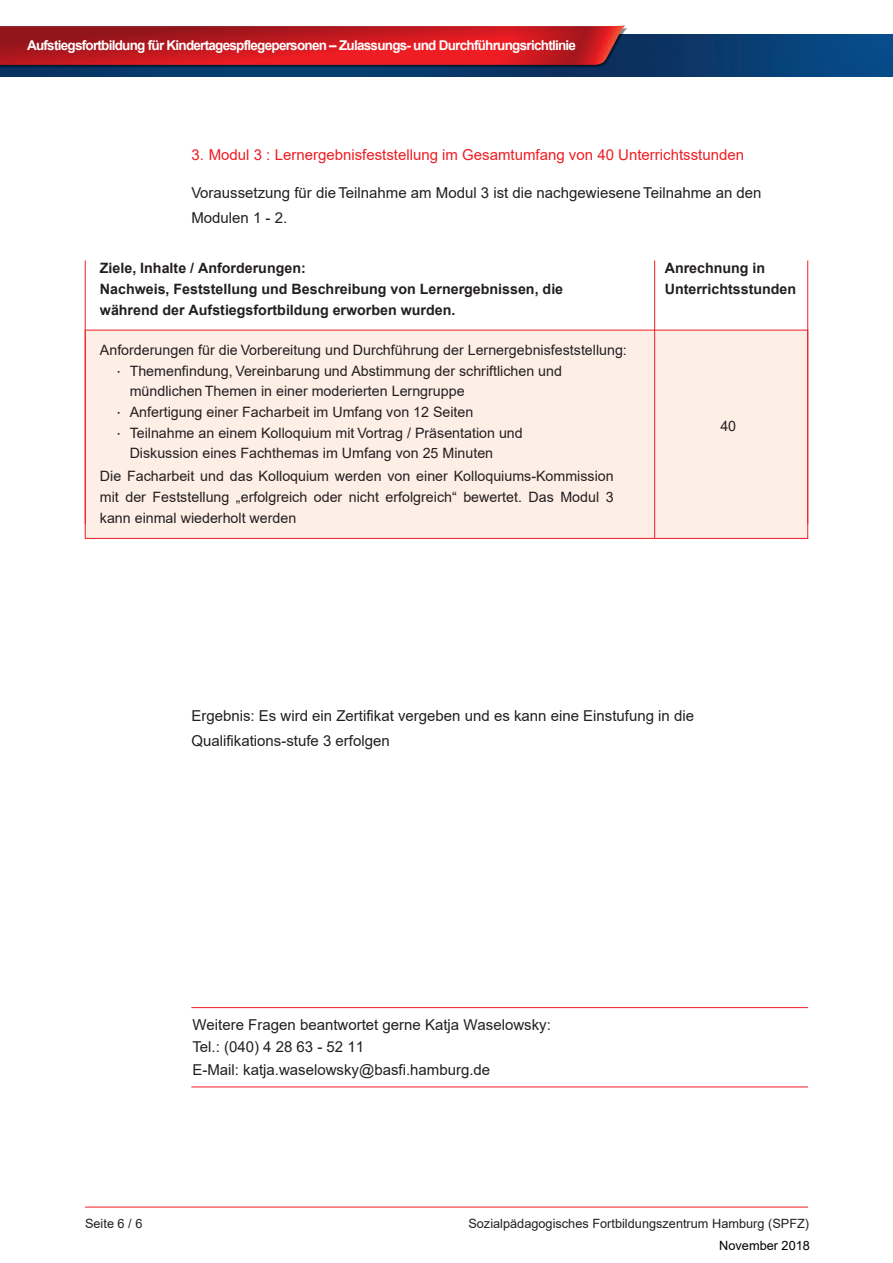
<style>
.page{position:relative;width:893px;height:1263px;background:#fff}
.page>*{position:absolute;margin:0;border:0;box-sizing:border-box;transform-origin:0 0}
.text{font:15px/22.5px "Arial";color:#231f20}
.text-2{font:15px "Arial";color:#ee1d23}
.text_in_Tabellen{font:14.25px/21px "Arial";color:#231f20;text-align:justify}
.text_in_Tabellen-2{font:700 14.25px/21px "Arial";color:#231f20}
.t1{font:700 13.5px "Arial";letter-spacing:-.055em;color:#fff}
.t2{font:12.75px "Arial";color:#231f20}
.t3{font:12.75px "Arial";color:#000}
.t4{font:12.75px "Arial";color:#231f20}
.s1{font-family:"Univers LT Std"}
</style>
<div class="page">
<hr style="left:85px;top:1207px;width:723px;height:1px;background:#ee1d23">
<img style="left:0;top:34px;width:893px;height:43px">
<div style="left:0;top:28px;width:628px;height:40px;background:#231f20;opacity:.55"></div>
<svg style="left:0;top:26px;width:625px;height:39px;background:#c11a21"></svg>
<div style="left:85px;top:330px;width:723px;height:209px;background:#fdeee6;border:1px solid #ee1d23"></div>
<hr style="left:654px;top:260px;width:1px;height:278px;background:#ee1d23">
<hr style="left:807px;top:260px;width:1px;height:264px;background:#ee1d23">
<hr style="left:85px;top:260px;width:1px;height:264px;background:#ee1d23">
<hr style="left:191px;top:1087px;width:617px;height:1px;background:#ee1d23">
<hr style="left:191px;top:1007px;width:617px;height:1px;background:#ee1d23">
<p class="t1" style="left:27px;top:36px;width:551px">Aufstiegsfortbildung für Kindertagespflegepersonen – Zulassungs- und Durchführungsrichtlinie</p>
<p class="text-2" style="left:191px;top:145px;width:554px">3. Modul 3 : Lernergebnisfeststellung im Gesamtumfang von 40 Unterrichtsstunden</p>
<p class="text" style="left:191px;top:180px;width:572px;line-height:25.5px">Voraussetzung für die Teilnahme am Modul 3 ist die nachgewiesene Teilnahme an den<br>Modulen 1 - 2.</p>
<p class="text_in_Tabellen-2" style="left:100px;top:258px;width:465px">Ziele, Inhalte / Anforderungen:<br>Nachweis, Feststellung und Beschreibung von Lernergebnissen, die während der Aufstiegsfortbildung erworben wurden.</p>
<p class="text_in_Tabellen" style="left:100px;top:340px;width:528px">Anforderungen für die Vorbereitung und Durchführung der Lernergebnisfeststellung:</p>
<p class="text_in_Tabellen" style="left:117px;top:361px;width:447px"><span class="s1">·</span> Themenfindung, Vereinbarung und Abstimmung der schriftlichen und</p>
<p class="text_in_Tabellen" style="left:130px;top:381px;width:336px">mündlichen Themen in einer moderierten Lerngruppe</p>
<p class="text_in_Tabellen" style="left:117px;top:402px;width:358px"><span class="s1">·</span> Anfertigung einer Facharbeit im Umfang von 12 Seiten</p>
<p class="text_in_Tabellen" style="left:117px;top:423px;width:407px"><span class="s1">·</span> Teilnahme an einem Kolloquium mit Vortrag / Präsentation und</p>
<p class="text_in_Tabellen" style="left:130px;top:443px;width:365px">Diskussion eines Fachthemas im Umfang von 25 Minuten</p>
<p class="text_in_Tabellen" style="left:100px;top:466px;width:515px">Die Facharbeit und das Kolloquium werden von einer Kolloquiums-Kommission mit der Feststellung „erfolgreich oder nicht erfolgreich“ bewertet. Das Modul 3 kann einmal wiederholt werden</p>
<p class="text_in_Tabellen-2" style="left:665px;top:258px;width:133px">Anrechnung in<br>Unterrichtsstunden</p>
<p class="text_in_Tabellen" style="left:720px;top:415px;width:17px">40</p>
<p class="text" style="left:191px;top:704px;width:504px;line-height:24.9px">Ergebnis: Es wird ein Zertifikat vergeben und es kann eine Einstufung in die<br>Qualifikations-stufe 3 erfolgen</p>
<p class="text" style="left:192px;top:1013px;width:360px">Weitere Fragen beantwortet gerne Katja Waselowsky:<br>Tel.: (040) 4 28 63 - 52 11<br>E-Mail: katja.waselowsky@basfi.hamburg.de</p>
<p class="t4" style="left:85px;top:1214px;width:59px">Seite 6 / 6</p>
<p class="t2" style="left:468px;top:1214px;width:342px">Sozialpädagogisches Fortbildungszentrum Hamburg (SPFZ)</p>
<p class="t3" style="left:719px;top:1237px;width:92px">November 2018</p>
</div>
